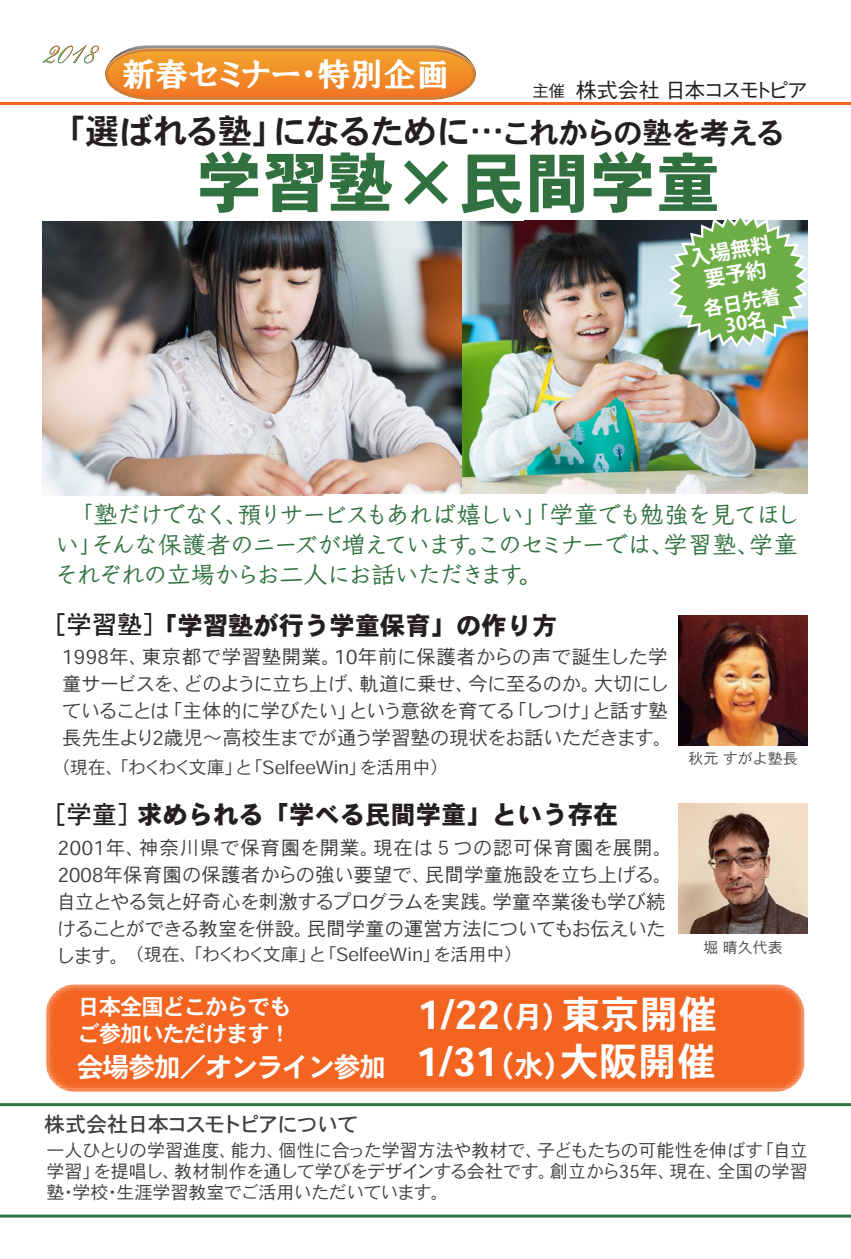
<style>
.page{position:relative;width:851px;height:1259px;background:#fff}
.page>*{position:absolute;margin:0;border:0;box-sizing:border-box;transform-origin:0 0}
.t1{font:65.4px "Heisei Kaku Go Std W9";color:#30713f}
.t2{font:39px/47.1px "Heisei Kaku Go Std W7";color:#fff}
.t3{font:34.2px "Heisei Kaku Go Std W7";letter-spacing:-.05em;color:#231f20}
.t4{font:33px "HGP Soei Presence EB";color:#fff}
.t5{font:30px/48.9px "Heisei Kaku Go Std W7";color:#fff}
.t6{font:27px "Heisei Kaku Go Std W7";letter-spacing:-.05em;color:#fff}
.t7{font:25.2px "Heisei Kaku Go Std W9";color:#231f20}
.t8{font:24px/30px "Klee Pro DB";letter-spacing:-.075em;color:#30713f;text-align:justify}
.t9{font:22.2px/26.7px "Heisei Kaku Go Std W7";letter-spacing:-.05em;color:#fff}
.t10{font:21px "Heisei Kaku Go Std W5";letter-spacing:-.05em;color:#3e3e3f}
.t11{font:500 21px "Gothic BBB Pr 6 N";letter-spacing:-.1em;color:#231f20}
.t12{font:700 20.7px "Koz Go Pr 6 N";color:#fff}
.t13{font:19.5px/27px "Heisei Kaku Go Std W3";letter-spacing:-.015em;color:#3e3e3f}
.t14{font:700 19.5px/20.7px "Koz Go Pr 6 N";color:#fff;text-align:center}
.t15{font:18px/21px "Heisei Kaku Go Std W3";color:#3e3e3f;text-align:justify}
.t16{font:500 16.2px "Gothic BBB Pr 6 N";color:#231f20}
.t17{font:15px "Heisei Kaku Go Std W3";color:#494a4b}
.s1{font-size:29.7px}
.s2{font-family:"Heisei Kaku Go Std W5"}
.s3{font-size:19.5px}
</style>
<div class="page">
<hr style="left:0;top:1103px;width:850px;height:3px;background:#307440">
<hr style="left:0;top:1214px;width:850px;height:3px;background:#307440">
<img style="left:461px;top:220px;width:346px;height:274px">
<img style="left:42px;top:221px;width:419px;height:274px">
<div style="left:324px;top:494px;width:506px;height:29px;background:#fff"></div>
<img style="left:46px;top:984px;width:758px;height:108px">
<img style="left:678px;top:616px;width:129px;height:129px">
<img style="left:678px;top:804px;width:129px;height:129px">
<svg style="left:105px;top:45px;width:371px;height:55px;background:#ea923e"></svg>
<svg style="left:42px;top:45px;width:57px;height:18px"></svg>
<hr style="left:0;top:102px;width:850px;height:3px;background:#f36421">
<svg style="left:665px;top:218px;width:143px;height:132px;background:#84b071"></svg>
<h3 class="t4" style="left:122px;top:58px;width:328px">新春セミナー・特別企画</h3>
<p class="t16" style="left:532px;top:77px;width:34px">主催</p>
<p class="t11" style="left:576px;top:73px;width:233px">株式会社 日本コスモトピア</p>
<h3 class="t3" style="left:52px;top:111px;width:735px">「選ばれる塾」になるために…<span class="s1">これからの塾を考える</span></h3>
<h1 class="t1" style="left:196px;top:142px;width:526px">学習塾×民間学童</h1>
<p class="t12" style="left:687px;top:247px;width:85px;rotate:-10deg">入場無料</p>
<p class="t14" style="left:702px;top:299px;width:79px;rotate:-10deg">各日先着<br>30名</p>
<p class="t8" style="left:55px;top:498px;width:747px">　「塾だけでなく、預りサービスもあれば嬉しい」「学童でも勉強を見てほしい」そんな保護者のニーズが増えています。このセミナーでは、学習塾、学童それぞれの立場からお二人にお話いただきます。</p>
<p class="t7" style="left:41px;top:610px;width:518px"><span class="s2">［学習塾］</span>「学習塾が行う学童保育」の作り方</p>
<p class="t13" style="left:62px;top:643px;width:612px">1998年、東京都で学習塾開業。10年前に保護者からの声で誕生した学童サービスを、どのように立ち上げ、軌道に乗せ、今に至るのか。大切にしていることは「主体的に学びたい」という意欲を育てる「しつけ」と話す塾長先生より2歳児～高校生までが通う学習塾の現状をお話いただきます。</p>
<p class="t15" style="left:52px;top:756px;width:397px">（現在、「わくわく文庫」と「SelfeeWin」を活用中）</p>
<p class="t7" style="left:41px;top:799px;width:578px"><span class="s2">［学童］</span>求められる「学べる民間学童」という存在</p>
<p class="t17" style="left:688px;top:748px;width:111px">秋元 すがよ塾長</p>
<p class="t13" style="left:57px;top:833px;width:617px">2001年、神奈川県で保育園を開業。現在は５つの認可保育園を展開。2008年保育園の保護者からの強い要望で、民間学童施設を立ち上げる。自立とやる気と好奇心を刺激するプログラムを実践。学童卒業後も学び続けることができる教室を併設。民間学童の運営方法についてもお伝えいた</p>
<p class="t15" style="left:56px;top:944px;width:467px"><span class="s3">します。</span>（現在、「わくわく文庫」と「SelfeeWin」を活用中）</p>
<h2 class="t2" style="left:416px;top:992px;width:302px">1/22 　 東京開催<br>1/31 　 大阪開催</h2>
<p class="t17" style="left:703px;top:937px;width:81px">堀 晴久代表</p>
<p class="t9" style="left:78px;top:994px;width:215px">日本全国どこからでもご参加いただけます！</p>
<h3 class="t6" style="left:77px;top:1050px;width:311px">会場参加／オンライン参加</h3>
<h3 class="t5" style="left:485px;top:993px;width:90px">（月）（水）</h3>
<p class="t10" style="left:44px;top:1111px;width:315px">株式会社日本コスモトピアについて</p>
<p class="t15" style="left:46px;top:1139px;width:762px">一人ひとりの学習進度、能力、個性に合った学習方法や教材で、子どもたちの可能性を伸ばす「自立学習」を提唱し、教材制作を通して学びをデザインする会社です。創立から35年、現在、全国の学習塾・学校・生涯学習教室でご活用いただいています。</p>
</div>
